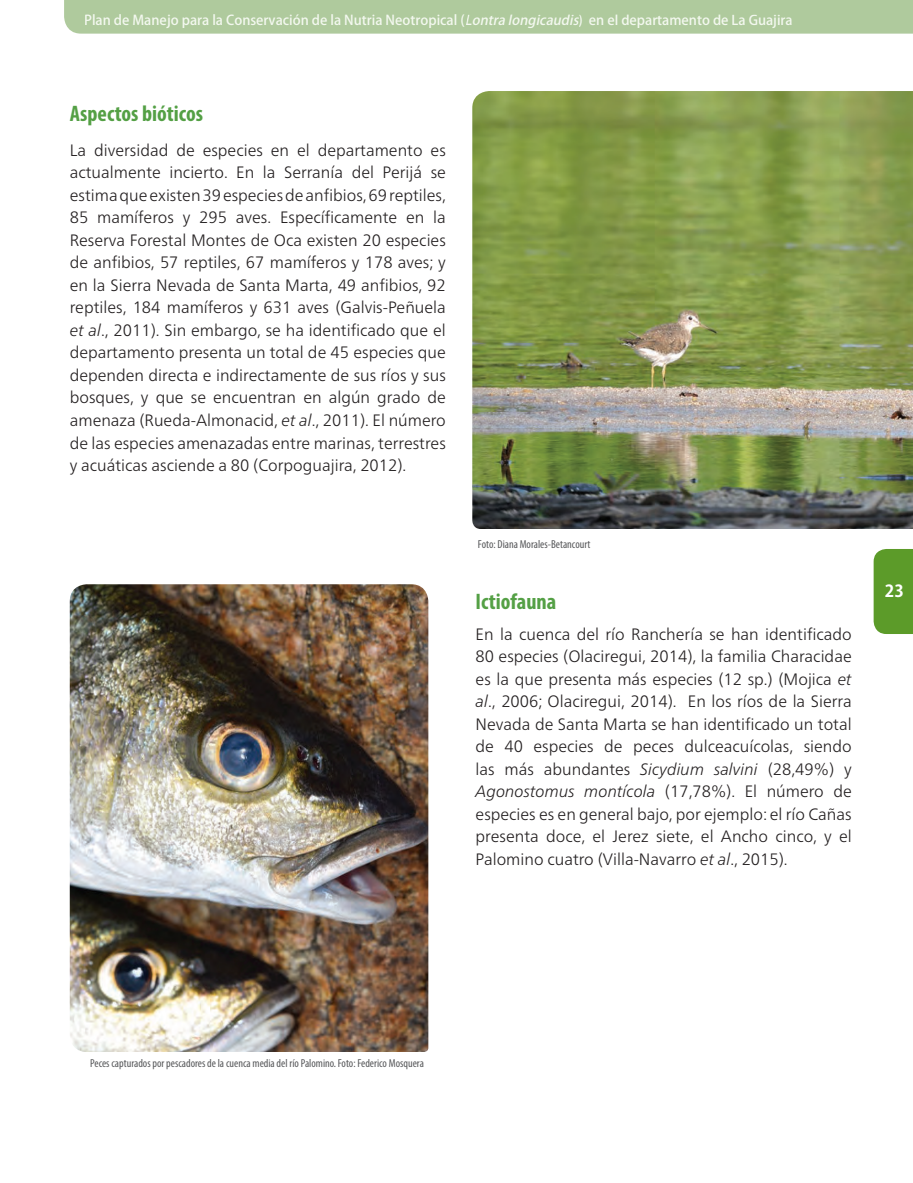
<style>
.page{position:relative;width:913px;height:1183px;background:#fff}
.page>*{position:absolute;margin:0;border:0;box-sizing:border-box;transform-origin:0 0}
.t1{font:700 condensed 22.5px "Myriad Pro";color:#54a045}
.t2{font:300 16.5px/22.5px "Frutiger Neue LTW1 G";color:#231f20;text-align:justify}
.t3{font:700 16.5px "Koz Go Pro";color:#fff}
.t4{font:500 13.5px "Koz Go Pro";color:#f3f8ef}
.t5{font:condensed 11.55px "Myriad Pro";color:#57585a}
.s1{font-style:italic}
</style>
<div class="page">
<div style="left:874px;top:549px;width:39px;height:85px;background:#5c9b29"></div>
<img style="left:472px;top:91px;width:441px;height:438px">
<img style="left:70px;top:584px;width:358px;height:468px">
<div style="left:64px;top:0;width:849px;height:34px;background:#afca9d"></div>
<p class="t4" style="left:84px;top:12px;width:710px">Plan de Manejo para la Conservación de la Nutria Neotropical (<span class="s1">Lontra longicaudis</span>) en el departamento de La Guajira</p>
<h1 class="t1" style="left:70px;top:99px;width:135px">Aspectos bióticos</h1>
<p class="t2" style="left:70px;top:139px;width:378px">La diversidad de especies en el departamento es actualmente incierto. En la Serranía del Perijá se estima que existen 39 especies de anfibios, 69 reptiles, 85 mamíferos y 295 aves. Específicamente en la Reserva Forestal Montes de Oca existen 20 especies de anfibios, 57 reptiles, 67 mamíferos y 178 aves; y en la Sierra Nevada de Santa Marta, 49 anfibios, 92 reptiles, 184 mamíferos y 631 aves (Galvis-Peñuela <span class="s1">et al</span>., 2011). Sin embargo, se ha identificado que el departamento presenta un total de 45 especies que dependen directa e indirectamente de sus ríos y sus bosques, y que se encuentran en algún grado de amenaza (Rueda-Almonacid, <span class="s1">et al</span>., 2011). El número de las especies amenazadas entre marinas, terrestres y acuáticas asciende a 80 (Corpoguajira, 2012).</p>
<p class="t5" style="left:478px;top:537px;width:114px">Foto: Diana Morales-Betancourt</p>
<h1 class="t1" style="left:476px;top:587px;width:82px">Ictiofauna</h1>
<p class="t2" style="left:476px;top:622px;width:378px">En la cuenca del río Ranchería se han identificado 80 especies (Olaciregui, 2014), la familia Characidae es la que presenta más especies (12 sp.) (Mojica <span class="s1">et al</span>., 2006; Olaciregui, 2014). En los ríos de la Sierra Nevada de Santa Marta se han identificado un total de 40 especies de peces dulceacuícolas, siendo las más abundantes <span class="s1">Sicydium salvini</span> (28,49%) y <span class="s1">Agonostomus montícola</span> (17,78%). El número de especies es en general bajo, por ejemplo: el río Cañas presenta doce, el Jerez siete, el Ancho cinco, y el Palomino cuatro (Villa-Navarro <span class="s1">et al</span>., 2015).</p>
<p class="t3" style="left:885px;top:580px;width:20px">23</p>
<p class="t5" style="left:90px;top:1056px;width:335px">Peces capturados por pescadores de la cuenca media del río Palomino. Foto: Federico Mosquera</p>
</div>
